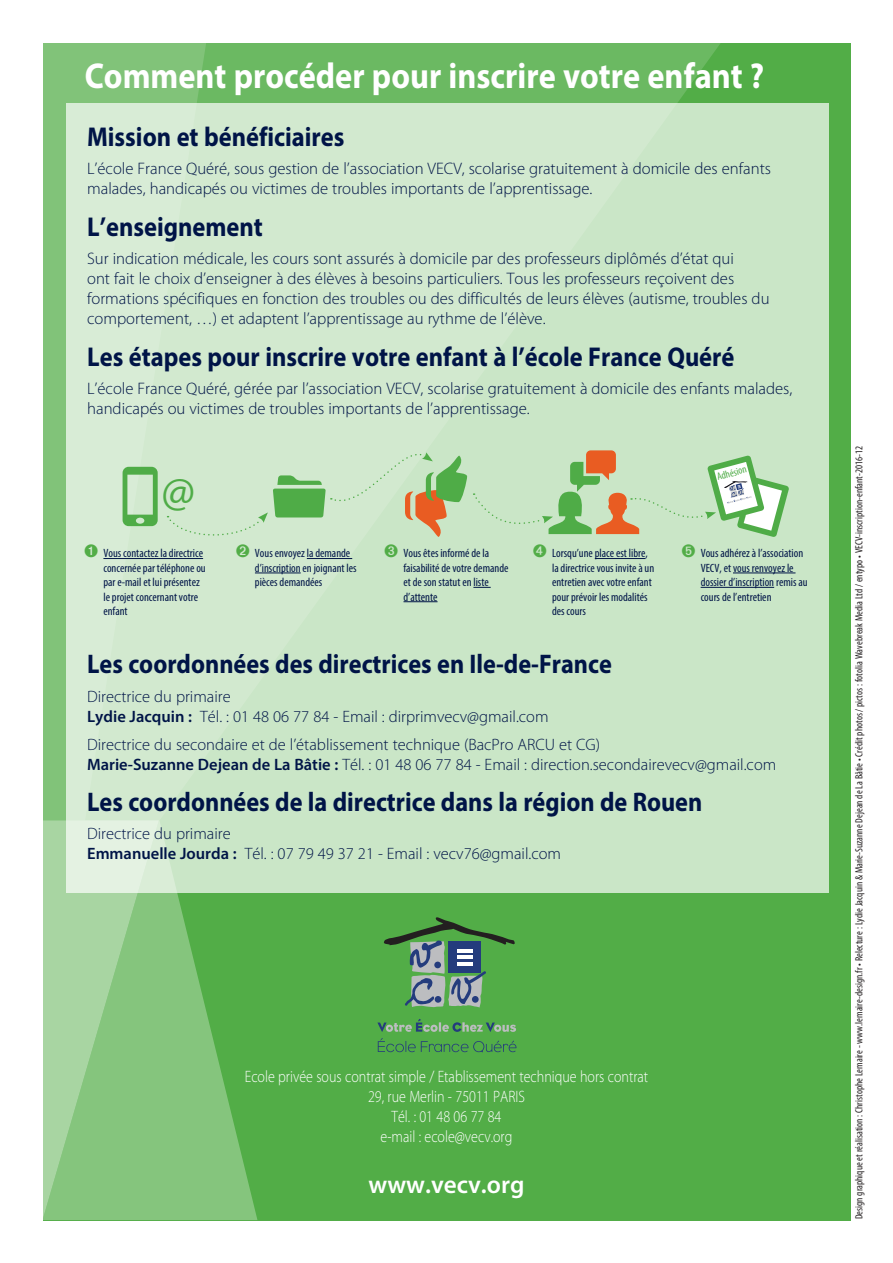
<style>
.page{position:relative;width:893px;height:1263px;background:#fff}
.page>*{position:absolute;margin:0;border:0;box-sizing:border-box;transform-origin:0 0}
.t1{font:45.6px "Myriad Pro";color:#4fac47}
.t2{font:700 36px "Myriad Pro";color:#fff;scale:.9 1}
.t3{font:700 27.3px "Myriad Pro";color:#001447;scale:.9 1}
.t4{font:700 27px "Myriad Pro";color:#001447;scale:.9 1}
.t5{font:600 25.2px "Myriad Pro";color:#fff}
.t6{font:300 16.65px/20px "Myriad Pro";color:#001447}
.t7{font:300 16.5px/19.8px "Myriad Pro";color:#001447}
.t8{font:300 16.5px/19.8px "Myriad Pro";color:#fff;text-align:center;scale:.85 1}
.t9{font:condensed 12px/14.4px "Myriad Pro";color:#001447}
.t10{font:condensed 10.5px "Myriad Pro";color:#231f20}
.t11{font:condensed 10.5px "Myriad Pro";color:#4fac47}
.s1{color:#52ad47}
.s2{font-weight:600}
</style>
<div class="page">
<div style="left:43px;top:43px;width:807px;height:1177px;background:#52ad47"></div>
<div style="left:206px;top:43px;width:515px;height:61px;background:#6bb962"></div>
<svg style="left:43px;top:43px;width:163px;height:777px;background:#8fc987"></svg>
<svg style="left:159px;top:893px;width:98px;height:327px;fill:#85c57d"></svg>
<svg style="left:43px;top:820px;width:116px;height:400px;background:#94cb8c"></svg>
<div style="left:67px;top:104px;width:762px;height:789px;background:linear-gradient(to right,#d5ead2,#c7e5c4)"></div>
<svg style="left:384px;top:917px;width:131px;height:90px"></svg>
<div style="left:434px;top:961px;width:7px;height:7px;background:#243c7d;border-radius:50%"></div>
<div style="left:435px;top:996px;width:6px;height:7px;background:#243c7d;border-radius:50%"></div>
<div style="left:472px;top:996px;width:7px;height:7px;background:#243c7d;border-radius:50%"></div>
<hr style="left:457px;top:949px;width:15px;height:4px;background:#fff">
<hr style="left:457px;top:955px;width:15px;height:4px;background:#fff">
<hr style="left:457px;top:962px;width:15px;height:3px;background:#fff">
<svg style="left:377px;top:1019px;width:139px;height:13px"></svg>
<svg style="left:378px;top:1038px;width:138px;height:14px"></svg>
<svg style="left:123px;top:467px;width:35px;height:59px"></svg>
<hr style="left:103px;top:558px;width:100px;height:1px;background:#001447">
<hr style="left:307px;top:558px;width:45px;height:1px;background:#001447">
<hr style="left:255px;top:573px;width:46px;height:1px;background:#001447">
<svg style="left:473px;top:587px;width:18px;height:1px"></svg>
<hr style="left:403px;top:601px;width:35px;height:1px;background:#001447">
<hr style="left:595px;top:558px;width:50px;height:1px;background:#001447">
<hr style="left:733px;top:573px;width:62px;height:1px;background:#001447">
<hr style="left:701px;top:587px;width:73px;height:1px;background:#001447">
<svg style="left:168px;top:445px;width:299px;height:96px;background:#c4ddb9"></svg>
<svg style="left:474px;top:450px;width:315px;height:87px;background:#c0d8b2"></svg>
<h2 class="t2" style="left:85px;top:52px;width:757px">Comment procéder pour inscrire votre enfant ?</h2>
<h3 class="t3" style="left:87px;top:119px;width:288px">Mission et bénéficiaires</h3>
<p class="t6" style="left:87px;top:159px;width:685px">L’école France Quéré, sous gestion de l’association VECV, scolarise gratuitement à domicile des enfants malades, handicapés ou victimes de troubles importants de l’apprentissage.</p>
<h3 class="t3" style="left:87px;top:209px;width:197px">L’enseignement</h3>
<p class="t6" style="left:87px;top:249px;width:684px">Sur indication médicale, les cours sont assurés à domicile par des professeurs diplômés d’état qui<br>ont fait le choix d’enseigner à des élèves à besoins particuliers. Tous les professeurs reçoivent des formations spécifiques en fonction des troubles ou des difficultés de leurs élèves (autisme, troubles du comportement, …) et adaptent l’apprentissage au rythme de l’élève.</p>
<h3 class="t3" style="left:87px;top:339px;width:721px">Les étapes pour inscrire votre enfant à l’école France Quéré</h3>
<p class="t6" style="left:87px;top:379px;width:707px">L’école France Quéré, gérée par l’association VECV, scolarise gratuitement à domicile des enfants malades, handicapés ou victimes de troubles importants de l’apprentissage.</p>
<h1 class="t1" style="left:162px;top:463px;width:35px">@</h1>
<p class="t11" style="left:716px;top:470px;width:32px;rotate:-15deg">Adhésion</p>
<p class="t9" style="left:103px;top:546px;width:104px;text-indent:-19px"><span class="s1">➊</span> Vous contactez la directrice concernée par téléphone ou par e-mail et lui présentez le projet concernant votre enfant</p>
<p class="t9" style="left:255px;top:546px;width:103px;text-indent:-19px"><span class="s1">➋</span> Vous envoyez la demande d’inscription en joignant les pièces demandées</p>
<p class="t9" style="left:403px;top:546px;width:106px;text-indent:-19px"><span class="s1">➌</span> Vous êtes informé de la faisabilité de votre demande et de son statut en liste d’attente</p>
<p class="t9" style="left:552px;top:546px;width:104px;text-indent:-19px"><span class="s1">➍</span> Lorsqu’une place est libre, la directrice vous invite à un entretien avec votre enfant pour prévoir les modalités des cours</p>
<p class="t9" style="left:701px;top:546px;width:108px;text-indent:-19px"><span class="s1">➎</span> Vous adhérez à l’association<br>VECV, et vous renvoyez le dossier d’inscription remis au cours de l’entretien</p>
<h3 class="t4" style="left:87px;top:647px;width:585px">Les coordonnées des directrices en Ile-de-France</h3>
<p class="t7" style="left:87px;top:687px;width:463px">Directrice du primaire<br><span class="s2">Lydie Jacquin :</span> Tél. : 01 48 06 77 84 - Email : dirprimvecv@gmail.com</p>
<p class="t7" style="left:87px;top:735px;width:691px">Directrice du secondaire et de l’établissement technique (BacPro ARCU et CG)<br><span class="s2">Marie-Suzanne Dejean de La Bâtie :</span> Tél. : 01 48 06 77 84 - Email : direction.secondairevecv@gmail.com</p>
<h3 class="t4" style="left:87px;top:784px;width:685px">Les coordonnées de la directrice dans la région de Rouen</h3>
<p class="t7" style="left:87px;top:824px;width:475px">Directrice du primaire<br><span class="s2">Emmanuelle Jourda :</span> Tél. : 07 79 49 37 21 - Email : vecv76@gmail.com</p>
<p class="t8" style="left:245px;top:1067px;width:476px">Ecole privée sous contrat simple / Etablissement technique hors contrat 29, rue Merlin - 75011 PARIS<br>Tél. : 01 48 06 77 84<br>e-mail : ecole@vecv.org</p>
<h3 class="t5" style="left:368px;top:1169px;width:157px">www.vecv.org</h3>
<p class="t10" style="left:852px;top:1219px;width:775px;rotate:-90deg">Design graphique et réalisation : Christophe Lemaire - www.lemaire-design.fr • Relecture : Lydie Jacquin &amp; Marie-Suzanne Dejean de La Bâtie • Crédit photos / pictos : fotolia Wavebreak Media Ltd / entypo • VECV-inscription-enfant-2016-12</p>
</div>
